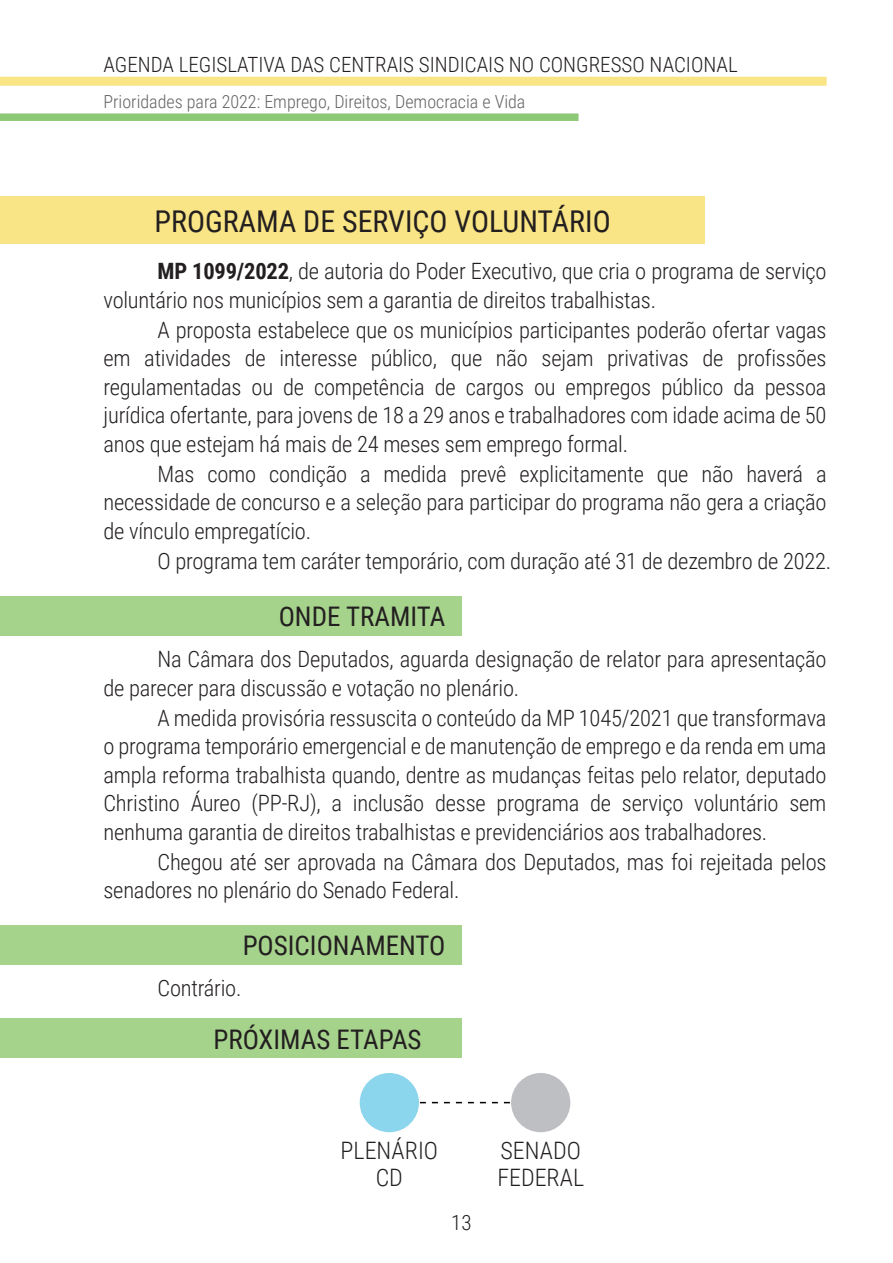
<style>
.page{position:relative;width:893px;height:1263px;background:#fff}
.page>*{position:absolute;margin:0;border:0;box-sizing:border-box;transform-origin:0 0}
.t1{font:30px "Roboto Condensed";color:#231f20}
.t2{font:27px "Roboto Condensed";color:#231f20}
.t3{font:300 24px/27px "Roboto Condensed";color:#231f20;text-align:center}
.t4{font:300 22.5px/28.5px "Roboto Condensed";letter-spacing:-.01em;color:#231f20}
.t5{font:300 21px "Roboto Condensed";color:#231f20}
.t6{font:300 18px "Roboto Condensed";color:#636366}
.s1{font-weight:700}
</style>
<div class="page">
<div style="left:0;top:113px;width:578px;height:8px;background:#8bc976"></div>
<div style="left:0;top:77px;width:827px;height:9px;background:#f9e585"></div>
<div style="left:0;top:197px;width:704px;height:47px;background:#f9e585"></div>
<div style="left:0;top:596px;width:462px;height:39px;background:#a6d38c"></div>
<div style="left:0;top:925px;width:462px;height:39px;background:#a6d38c"></div>
<div style="left:0;top:1019px;width:462px;height:39px;background:#a6d38c"></div>
<svg style="left:420px;top:1102px;width:90px;height:1px"></svg>
<div style="left:360px;top:1073px;width:59px;height:59px;background:#8bd6ec;border-radius:50%"></div>
<div style="left:511px;top:1073px;width:59px;height:59px;background:#bebfc2;border-radius:50%"></div>
<p class="t5" style="left:104px;top:50px;width:636px">AGENDA LEGISLATIVA DAS CENTRAIS SINDICAIS NO CONGRESSO NACIONAL</p>
<p class="t6" style="left:104px;top:88px;width:423px">Prioridades para 2022: Emprego, Direitos, Democracia e Vida</p>
<h1 class="t1" style="left:155px;top:200px;width:458px">PROGRAMA DE SERVIÇO VOLUNTÁRIO</h1>
<p class="t4" style="left:104px;top:256px;width:725px;text-indent:54px"><span class="s1">MP 1099/2022</span>, de autoria do Poder Executivo, que cria o programa de serviço voluntário nos municípios sem a garantia de direitos trabalhistas.</p>
<p class="t4" style="left:104px;top:315px;width:724px;text-align:justify;text-indent:54px">A proposta estabelece que os municípios participantes poderão ofertar vagas em atividades de interesse público, que não sejam privativas de profissões regulamentadas ou de competência de cargos ou empregos público da pessoa jurídica ofertante, para jovens de 18 a 29 anos e trabalhadores com idade acima de 50 anos que estejam há mais de 24 meses sem emprego formal.</p>
<p class="t4" style="left:104px;top:459px;width:725px;text-align:justify;text-indent:54px">Mas como condição a medida prevê explicitamente que não haverá a necessidade de concurso e a seleção para participar do programa não gera a criação de vínculo empregatício.</p>
<p class="t4" style="left:158px;top:546px;width:675px">O programa tem caráter temporário, com duração até 31 de dezembro de 2022.</p>
<p class="t2" style="left:279px;top:598px;width:168px">ONDE TRAMITA</p>
<p class="t4" style="left:104px;top:644px;width:725px;text-indent:54px">Na Câmara dos Deputados, aguarda designação de relator para apresentação de parecer para discussão e votação no plenário.</p>
<p class="t4" style="left:104px;top:702px;width:724px;text-align:justify;text-indent:54px">A medida provisória ressuscita o conteúdo da MP 1045/2021 que transformava o programa temporário emergencial e de manutenção de emprego e da renda em uma ampla reforma trabalhista quando, dentre as mudanças feitas pelo relator, deputado Christino Áureo (PP-RJ), a inclusão desse programa de serviço voluntário sem nenhuma garantia de direitos trabalhistas e previdenciários aos trabalhadores.</p>
<p class="t4" style="left:104px;top:846px;width:725px;text-indent:54px">Chegou até ser aprovada na Câmara dos Deputados, mas foi rejeitada pelos senadores no plenário do Senado Federal.</p>
<p class="t2" style="left:243px;top:927px;width:204px">POSICIONAMENTO</p>
<p class="t4" style="left:158px;top:973px;width:85px">Contrário.</p>
<p class="t2" style="left:213px;top:1020px;width:210px">PRÓXIMAS ETAPAS</p>
<p class="t3" style="left:341px;top:1136px;width:99px">PLENÁRIO<br>CD</p>
<p class="t3" style="left:497px;top:1136px;width:88px;text-align:left">SENADO<br>FEDERAL</p>
<p class="t5" style="left:451px;top:1208px;width:22px">13</p>
</div>
